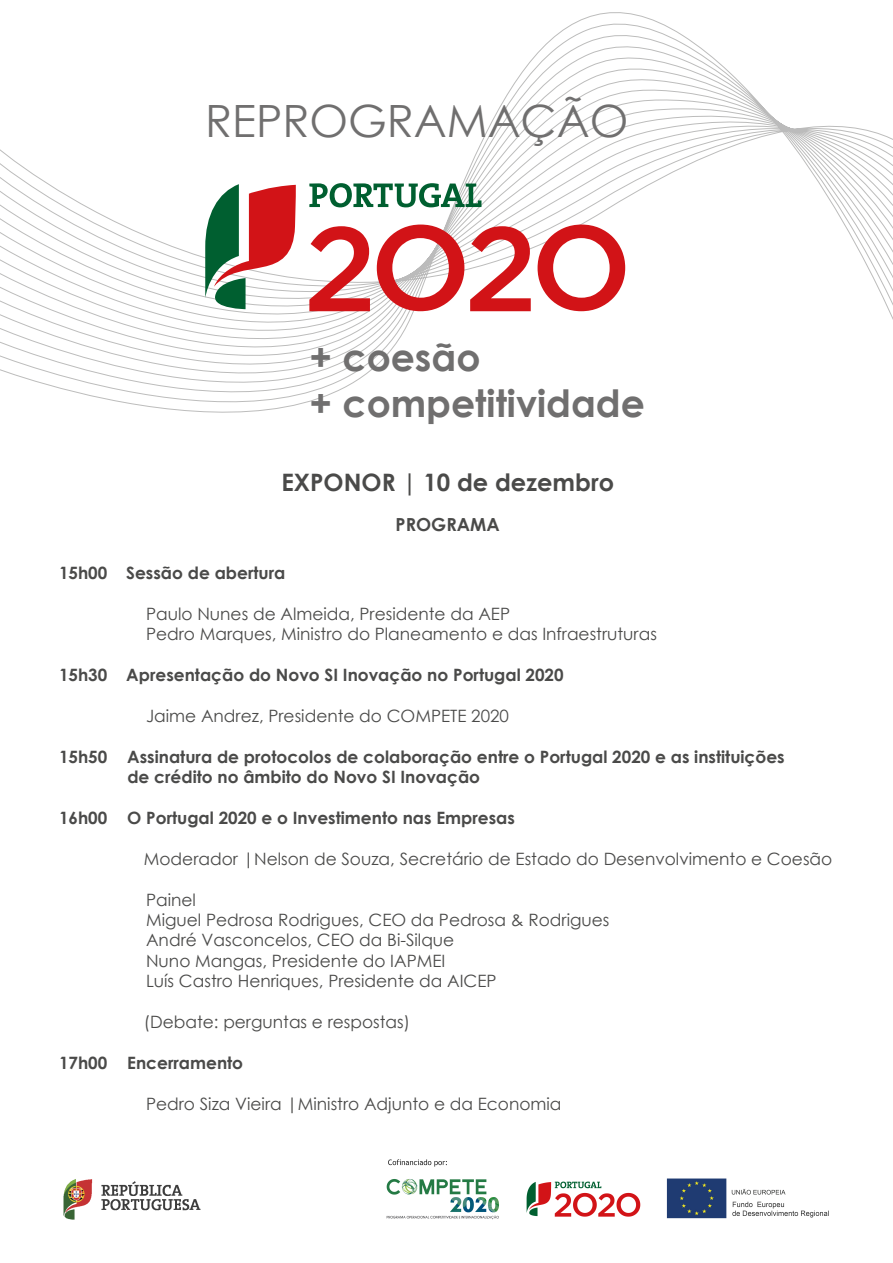
<style>
.page{position:relative;width:893px;height:1263px;background:#fff}
.page>*{position:absolute;margin:0;border:0;box-sizing:border-box;transform-origin:0 0}
.t1{font:44.55px "Century Gothic";color:#706f6f}
.t2{font:700 37.65px/45.3px "Century Gothic";color:#706f6f}
.t3{font:700 24px "Century Gothic";color:#4a4a49}
.t4{font:700 18px "Century Gothic";color:#4a4a49}
.t5{font:16.95px/20.4px "Century Gothic";color:#4a4a49}
.t6{font:700 16.95px/20.4px "Century Gothic";color:#4a4a49}
</style>
<div class="page">
<svg style="left:0;top:12px;width:893px;height:401px"></svg>
<svg style="left:309px;top:226px;width:61px;height:85px"></svg>
<svg style="left:377px;top:225px;width:87px;height:86px"></svg>
<svg style="left:470px;top:226px;width:61px;height:85px"></svg>
<svg style="left:538px;top:225px;width:87px;height:86px"></svg>
<svg style="left:309px;top:183px;width:172px;height:24px"></svg>
<svg style="left:205px;top:184px;width:91px;height:125px"></svg>
<img style="left:386px;top:1159px;width:443px;height:61px">
<img style="left:63px;top:1179px;width:138px;height:41px">
<h1 class="t1" style="left:205px;top:90px;width:425px">REPROGRAMAÇÃO</h1>
<h2 class="t2" style="left:309px;top:333px;width:337px">+ coesão<br>+ competitividade</h2>
<h3 class="t3" style="left:281px;top:464px;width:334px">EXPONOR | 10 de dezembro</h3>
<p class="t4" style="left:396px;top:511px;width:106px">PROGRAMA</p>
<p class="t6" style="left:59px;top:562px;width:228px">15h00 Sessão de abertura</p>
<p class="t5" style="left:146px;top:603px;width:512px">Paulo Nunes de Almeida, Presidente da AEP<br>Pedro Marques, Ministro do Planeamento e das Infraestruturas</p>
<p class="t6" style="left:59px;top:664px;width:506px">15h30 Apresentação do Novo SI Inovação no Portugal 2020</p>
<p class="t5" style="left:146px;top:705px;width:364px">Jaime Andrez, Presidente do COMPETE 2020</p>
<p class="t6" style="left:127px;top:746px;width:659px;text-indent:-68px">15h50 Assinatura de protocolos de colaboração entre o Portugal 2020 e as instituições de crédito no âmbito do Novo SI Inovação</p>
<p class="t6" style="left:59px;top:807px;width:457px">16h00 O Portugal 2020 e o Investimento nas Empresas</p>
<p class="t5" style="left:144px;top:848px;width:690px">Moderador |Nelson de Souza, Secretário de Estado do Desenvolvimento e Coesão</p>
<p class="t5" style="left:146px;top:889px;width:465px">Painel<br>Miguel Pedrosa Rodrigues, CEO da Pedrosa &amp; Rodrigues André Vasconcelos, CEO da Bi-Silque<br>Nuno Mangas, Presidente do IAPMEI<br>Luís Castro Henriques, Presidente da AICEP</p>
<p class="t5" style="left:144px;top:1011px;width:268px">(Debate: perguntas e respostas)</p>
<p class="t6" style="left:59px;top:1052px;width:186px">17h00 Encerramento</p>
<p class="t5" style="left:146px;top:1093px;width:417px">Pedro Siza Vieira |Ministro Adjunto e da Economia</p>
</div>
